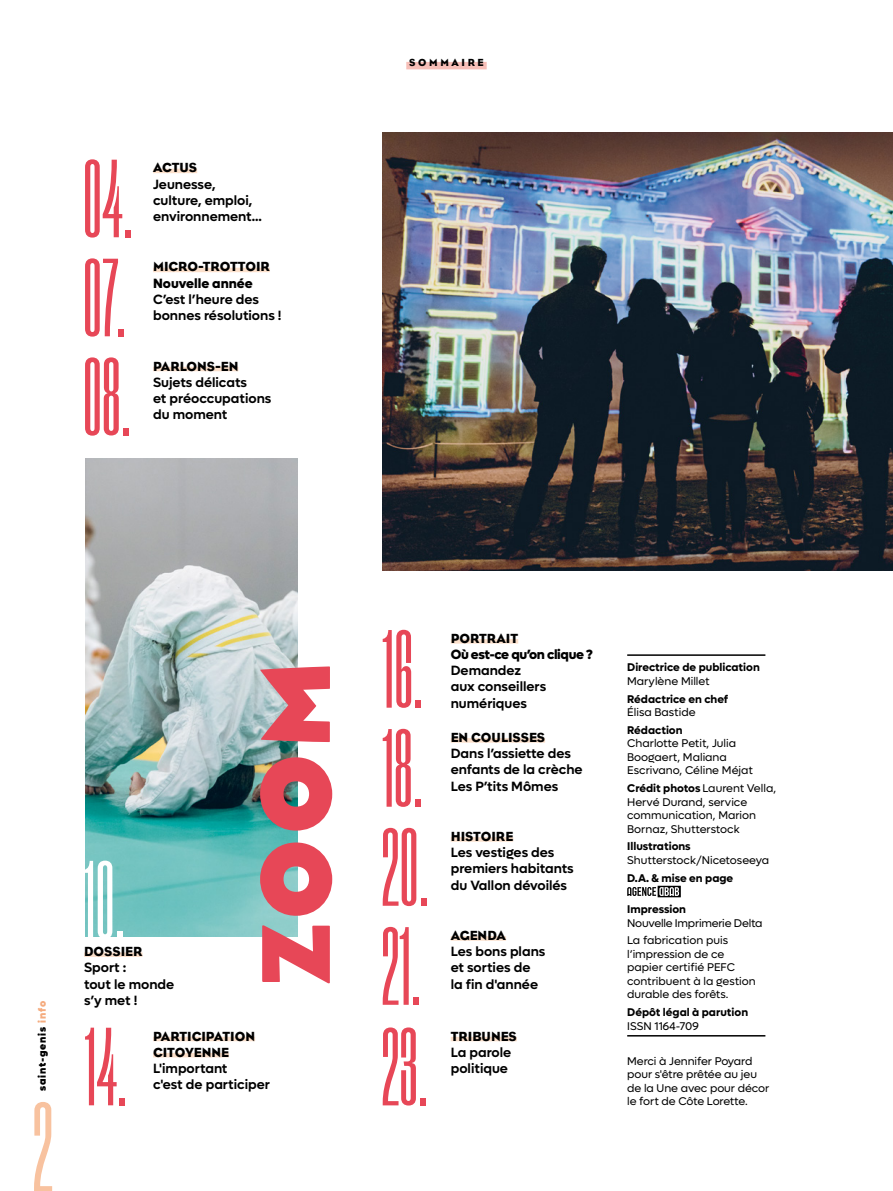
<style>
.page{position:relative;width:893px;height:1191px;background:#fff}
.page>*{position:absolute;margin:0;border:0;box-sizing:border-box;transform-origin:0 0}
.t1{font:700 99.75px "Eagle";color:#e74757}
.t2{font:500 93.9px "Tusker Grotesk 2500";color:#f8c29f}
.Sommaire{font:500 82.05px "Tusker Grotesk 2500";color:#e74757}
.Sommaire-2{font:500 82.05px "Tusker Grotesk 2500";color:#fff}
.Sommaire-3{font:600 13.5px/16.2px "Lufga";color:#000}
.Texte-courant-regula{font:11.25px/13.5px "Lufga";color:#000}
.Texte-courant-regula-2{font:700 11.25px/13.5px "Lufga";color:#000}
.Texte-courant-regula-3{font:11.25px/13.5px "Lufga";letter-spacing:-.02em;color:#000}
.t3{font:900 10.5px "Lufga";letter-spacing:.08em;color:#000}
.t4{font:10.5px "Eagle";letter-spacing:.25em;color:#000}
.s1{font-family:"Eagle";font-weight:400}
.s2{font-weight:800}
.s3{color:#f5ac7f}
.s4{font-weight:400}
.s5{font-weight:700}
</style>
<div class="page">
<img style="left:85px;top:458px;width:213px;height:478px">
<hr style="left:153px;top:169px;width:44px;height:4px;background:#fce0cb">
<hr style="left:153px;top:268px;width:117px;height:4px;background:#fce0cb">
<hr style="left:153px;top:367px;width:85px;height:4px;background:#fce0cb">
<div style="left:153px;top:1036px;width:102px;height:5px;background:#fce0cb"></div>
<hr style="left:153px;top:1053px;width:76px;height:4px;background:#fce0cb">
<hr style="left:451px;top:639px;width:67px;height:4px;background:#fce0cb">
<hr style="left:451px;top:738px;width:94px;height:4px;background:#fce0cb">
<div style="left:84px;top:952px;width:58px;height:5px;background:#fce0cb"></div>
<hr style="left:451px;top:936px;width:55px;height:4px;background:#fce0cb">
<hr style="left:451px;top:837px;width:62px;height:4px;background:#fce0cb">
<div style="left:451px;top:1036px;width:66px;height:5px;background:#fce0cb"></div>
<svg style="left:627px;top:885px;width:54px;height:12px"></svg>
<hr style="left:627px;top:654px;width:138px;height:2px;background:#000">
<hr style="left:627px;top:1035px;width:138px;height:1px;background:#000">
<img style="left:383px;top:132px;width:510px;height:438px">
<div style="left:406px;top:62px;width:81px;height:7px;background:#f7bfb8"></div>
<p class="Sommaire" style="left:83px;top:151px;width:52px">04.</p>
<p class="Sommaire-3" style="left:153px;top:160px;width:110px"><span class="s1">ACTUS<br></span>Jeunesse, culture, emploi, environnement...</p>
<p class="Sommaire" style="left:83px;top:250px;width:45px">07.</p>
<p class="Sommaire-3" style="left:153px;top:259px;width:130px"><span class="s1">MICRO-TROTTOIR<br></span><span class="s2">Nouvelle année<br></span>C’est l’heure des bonnes résolutions !</p>
<p class="Sommaire" style="left:83px;top:349px;width:50px">08.</p>
<p class="Sommaire-3" style="left:153px;top:358px;width:120px"><span class="s1">PARLONS-EN<br></span>Sujets délicats<br>et préoccupations du moment</p>
<p class="t4" style="left:409px;top:56px;width:76px">SOMMAIRE</p>
<p class="t3" style="left:36px;top:1091px;width:92px;rotate:-90deg">saint-genis <span class="s3">info</span></p>
<h2 class="t2" style="left:32px;top:1092px;width:22px">2</h2>
<p class="Sommaire-2" style="left:84px;top:852px;width:43px">10.</p>
<p class="Sommaire-3" style="left:84px;top:943px;width:92px"><span class="s1">DOSSIER<br></span>Sport :<br>tout le monde s’y met !</p>
<p class="t1" style="left:234px;top:984px;width:325px;rotate:-90deg">ZOOM</p>
<p class="Sommaire" style="left:85px;top:1018px;width:44px">14.</p>
<p class="Sommaire-3" style="left:153px;top:1027px;width:118px"><span class="s1">PARTICIPATION<br>CITOYENNE<br></span>L'important<br>c'est de participer</p>
<p class="Sommaire" style="left:382px;top:621px;width:43px">16.</p>
<p class="Sommaire-3" style="left:451px;top:630px;width:144px"><span class="s1">PORTRAIT<br></span><span class="s2">Où est-ce qu’on clique ?<br></span>Demandez<br>aux conseillers numériques</p>
<p class="Sommaire" style="left:382px;top:720px;width:42px">18.</p>
<p class="Sommaire-3" style="left:451px;top:729px;width:133px"><span class="s1">EN COULISSES<br></span>Dans l’assiette des enfants de la crèche<br>Les P’tits Mômes</p>
<p class="Sommaire" style="left:381px;top:819px;width:49px">20.</p>
<p class="Sommaire-3" style="left:451px;top:828px;width:124px"><span class="s1">HISTOIRE<br></span>Les vestiges des premiers habitants du Vallon dévoilés</p>
<p class="Sommaire" style="left:381px;top:918px;width:42px">21.</p>
<p class="Sommaire-3" style="left:451px;top:927px;width:96px"><span class="s1">AGENDA<br></span>Les bons plans et sorties de la fin d'année</p>
<p class="Sommaire" style="left:381px;top:1018px;width:48px">23.</p>
<p class="Sommaire-3" style="left:451px;top:1027px;width:68px"><span class="s1">TRIBUNES<br></span>La parole politique</p>
<p class="Texte-courant-regula-2" style="left:627px;top:661px;width:134px">Directrice de publication<br><span class="s4">Marylène Millet</span></p>
<p class="Texte-courant-regula-2" style="left:627px;top:692px;width:103px">Rédactrice en chef<br><span class="s4">Élisa Bastide</span></p>
<p class="Texte-courant-regula" style="left:627px;top:723px;width:127px"><span class="s5">Rédaction<br></span>Charlotte Petit, Julia<br>Boogaert, Maliana<br>Escrivano, Céline Méjat</p>
<p class="Texte-courant-regula" style="left:627px;top:781px;width:150px"><span class="s5">Crédit photos</span> Laurent Vella,<br>Hervé Durand, service communication, Marion<br>Bornaz, Shutterstock</p>
<p class="Texte-courant-regula" style="left:627px;top:840px;width:143px"><span class="s5">Illustrations<br></span>Shutterstock/Nicetoseeya</p>
<p class="Texte-courant-regula-2" style="left:627px;top:871px;width:108px">D.A. &amp; mise en page</p>
<p class="Texte-courant-regula-3" style="left:627px;top:902px;width:137px"><span class="s5">Impression<br></span>Nouvelle Imprimerie Delta</p>
<p class="Texte-courant-regula" style="left:627px;top:933px;width:130px">La fabrication puis l’impression de ce papier certifié PEFC contribuent à la gestion durable des forêts.</p>
<p class="Texte-courant-regula-2" style="left:627px;top:1005px;width:122px">Dépôt légal à parution<br><span class="s4">ISSN 1164‑709</span></p>
<p class="Texte-courant-regula" style="left:627px;top:1054px;width:144px">Merci à Jennifer Poyard pour s'être prêtée au jeu de la Une avec pour décor le fort de Côte Lorette.</p>
</div>
